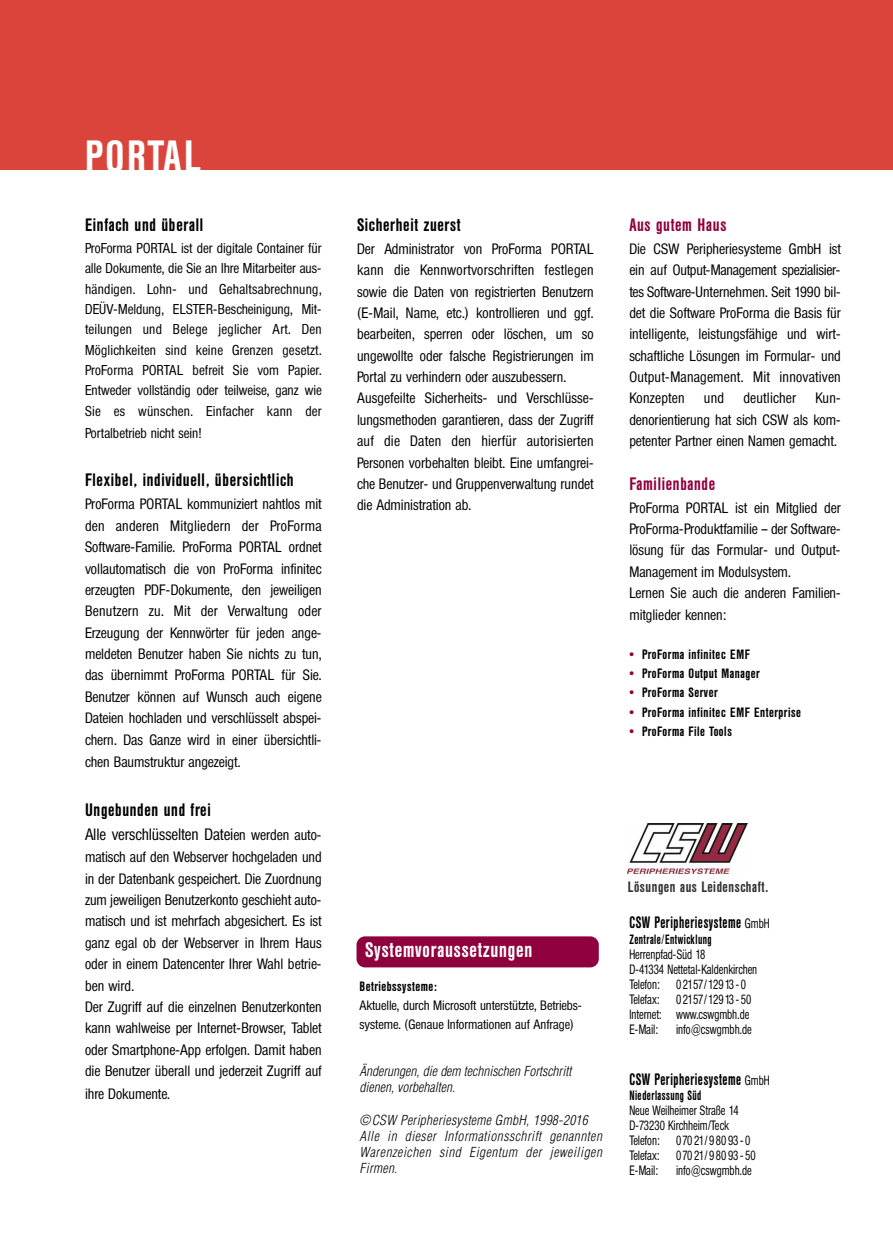
<style>
.page{position:relative;width:893px;height:1259px;background:#fff}
.page>*{position:absolute;margin:0;border:0;box-sizing:border-box;transform-origin:0 0}
.t1{font:500 45px "Helvetica Con BQ";letter-spacing:.06em;color:#fff}
.t2{font:500 21px "Helvetica Con BQ";letter-spacing:.04em;color:#fff}
.t3{font:500 18px "Helvetica Con BQ";letter-spacing:.04em;color:#000}
.t4{font:500 18px "Helvetica Con BQ";letter-spacing:.04em;color:#8f003e}
.t5{font:500 16.5px "Helvetica Con BQ";letter-spacing:.04em;color:#000;scale:.85 1}
.t6{font:300 16.5px "Helvetica Con BQ";color:#000}
.t7{font:300 15px/21.5px "Helvetica Con BQ";color:#000;text-align:justify}
.t8{font:500 15px "Helvetica Con BQ";letter-spacing:.04em;color:#333}
.t9{font:300 15px "Helvetica Con BQ";letter-spacing:.02em;color:#000}
.t10{font:300 14.25px/20.2px "Helvetica Con BQ";color:#000;text-align:justify}
.t11{font:300 13.5px/15px "Helvetica Con BQ";color:#000;scale:.85 1}
.t12{font:500 13.5px "Helvetica Con BQ";letter-spacing:.04em;color:#000}
.t13{font:italic 300 condensed 13.5px/16.2px "Helvetica";letter-spacing:.02em;color:#000}
.t14{font:300 13.5px/19.2px "Helvetica Con BQ";color:#000}
.t15{font:italic 300 condensed 13.5px/16.2px "Helvetica";color:#000}
.t16{font:500 13.5px "Helvetica Con BQ";letter-spacing:.04em;color:#000;scale:.85 1}
.s1{font-size:15px}
.s2{color:#8f003e}
.s3{font-weight:300;font-size:13.5px}
</style>
<div class="page">
<div style="left:0;top:0;width:893px;height:170px;background:#db443b"></div>
<img style="left:628px;top:823px;width:120px;height:50px">
<div style="left:356px;top:936px;width:243px;height:31px;background:#8f003e;border-radius:9px"></div>
<h1 class="t1" style="left:85px;top:133px;width:117px">PORTAL</h1>
<p class="t3" style="left:85px;top:215px;width:120px">Einfach und überall</p>
<p class="t10" style="left:85px;top:238px;width:238px">ProForma PORTAL ist der digitale Container für alle Dokumente, die Sie an Ihre Mitarbeiter aus&shy;händigen. Lohn- und Gehaltsabrechnung, DEÜV-Meldung, ELSTER-Bescheinigung, Mit&shy;teilungen und Belege jeglicher Art. Den Möglichkeiten sind keine Grenzen gesetzt.<br>ProForma PORTAL befreit Sie vom Papier.<br>Entweder vollständig oder teilweise, ganz wie Sie es wünschen. Einfacher kann der</p>
<p class="t10" style="left:85px;top:423px;width:118px">Portalbetrieb nicht sein!</p>
<p class="t3" style="left:85px;top:471px;width:210px">Flexibel, individuell, übersichtlich</p>
<p class="t7" style="left:85px;top:493px;width:238px">ProForma PORTAL kommuniziert nahtlos mit den anderen Mitgliedern der ProForma Software-Familie. ProForma PORTAL ordnet vollautomatisch die von ProForma infinitec erzeugten PDF-Dokumente, den jeweiligen Benutzern zu. Mit der Verwaltung oder Erzeugung der Kennwörter für jeden ange&shy;meldeten Benutzer haben Sie nichts zu tun, das übernimmt ProForma PORTAL für Sie.<br>Benutzer können auf Wunsch auch eigene Dateien hochladen und verschlüsselt abspei&shy;chern. Das Ganze wird in einer übersichtli-</p>
<p class="t7" style="left:85px;top:751px;width:157px">chen Baumstruktur angezeigt.</p>
<p class="t3" style="left:85px;top:800px;width:127px">Ungebunden und frei</p>
<p class="t6" style="left:85px;top:825px;width:238px">Alle verschlüsselten Datei<span class="s1">en werden auto-</span></p>
<p class="t7" style="left:85px;top:846px;width:238px;text-align:left">matisch auf den Webserver hochgeladen und in der Datenbank gespeichert. Die Zuordnung zum jeweiligen Benutzerkonto geschieht auto&shy;matisch und ist mehrfach abgesichert. Es ist ganz egal ob der Webserver in Ihrem Haus oder in einem Datencenter Ihrer Wahl betrie&shy;ben wird.<br>Der Zugriff auf die einzelnen Benutzerkonten kann wahlweise per Internet-Browser, Tablet oder Smartphone-App erfolgen. Damit haben die Benutzer überall und jederzeit Zugriff auf</p>
<p class="t7" style="left:85px;top:1083px;width:87px">ihre Dokumente.</p>
<p class="t3" style="left:357px;top:215px;width:105px">Sicherheit zuerst</p>
<p class="t7" style="left:357px;top:238px;width:238px;text-align:left">Der Administrator von ProForma PORTAL kann die Kennwortvorschriften festlegen sowie die Daten von registrierten Benutzern (E-Mail, Name, etc.) kontrollieren und ggf. bearbeiten, sperren oder löschen, um so ungewollte oder falsche Registrierungen im Portal zu verhindern oder auszubessern.<br>Ausgefeilte Sicherheits- und Verschlüsse&shy;lungsmethoden garantieren, dass der Zugriff auf die Daten den hierfür autorisierten Personen vorbehalten bleibt. Eine umfangrei&shy;che Benutzer- und Gruppenverwaltung rundet die Administration ab.</p>
<p class="t4" style="left:629px;top:215px;width:98px">Aus gutem Haus</p>
<p class="t7" style="left:629px;top:238px;width:213px">Die CSW Peripheriesysteme GmbH ist ein auf Output-Management spezialisier&shy;tes Software-Unternehmen. Seit 1990 bil&shy;det die Software ProForma die Basis für intelligente, leistungsfähige und wirt&shy;schaftliche Lösungen im Formular- und Output-Management. Mit innovativen Konzepten</p>
<p class="t7" style="left:629px;top:387px;width:213px;text-indent:186px">Kun&shy;denorientierung hat sich CSW als kom&shy;petenter Partner einen Namen gemacht.</p>
<p class="t4" style="left:629px;top:474px;width:87px">Familienbande</p>
<p class="t7" style="left:629px;top:496px;width:213px;text-align:left">ProForma PORTAL ist ein Mitglied der ProForma-Produktfamilie – der Software&shy;lösung für das Formular- und Output-Management im Modulsystem.<br>Lernen Sie auch die anderen Familien&shy;mitglieder kennen:</p>
<p class="t12" style="left:629px;top:647px;width:122px"><span class="s2">•</span> ProForma infinitec EMF</p>
<p class="t12" style="left:629px;top:666px;width:132px"><span class="s2">•</span> ProForma Output Manager</p>
<p class="t12" style="left:629px;top:685px;width:90px"><span class="s2">•</span> ProForma Server</p>
<p class="t12" style="left:629px;top:705px;width:173px"><span class="s2">•</span> ProForma infinitec EMF Enterprise</p>
<p class="t12" style="left:629px;top:724px;width:104px"><span class="s2">•</span> ProForma File Tools</p>
<p class="t7" style="left:704px;top:387px;width:22px">und</p>
<p class="t9" style="left:743px;top:390px;width:54px">deutlicher</p>
<h2 class="t2" style="left:365px;top:939px;width:169px">Systemvoraussetzungen</h2>
<p class="t12" style="left:359px;top:979px;width:79px">Betriebssysteme:</p>
<p class="t14" style="left:359px;top:995px;width:224px">Aktuelle, durch Microsoft unterstützte, Betriebs&shy;systeme. (Genaue Informationen auf Anfrage)</p>
<p class="t15" style="left:359px;top:1064px;width:213px">Änderungen, die dem technischen Fortschritt dienen, vorbehalten.</p>
<p class="t13" style="left:359px;top:1113px;width:244px">©CSW Peripheriesysteme GmbH, 1998-2016<br>Alle in dieser Informationsschrift genannten Warenzeichen sind Eigentum der jeweiligen Firmen.</p>
<p class="t8" style="left:628px;top:879px;width:142px">Lösungen aus Leidenschaft.</p>
<p class="t5" style="left:629px;top:913px;width:167px">CSW Peripheriesysteme <span class="s3">GmbH</span></p>
<p class="t16" style="left:629px;top:932px;width:98px">Zentrale/Entwicklung</p>
<p class="t11" style="left:629px;top:947px;width:152px">Herrenpfad-Süd 18<br>D-41334 Nettetal-Kaldenkirchen<br>Telefon: 0 2157/12913 - 0<br>Telefax: 0 2157/12913 - 50<br>Internet: www.cswgmbh.de<br>E-Mail:</p>
<p class="t11" style="left:676px;top:1022px;width:90px">info@cswgmbh.de</p>
<p class="t5" style="left:629px;top:1070px;width:167px">CSW Peripheriesysteme <span class="s3">GmbH</span></p>
<p class="t16" style="left:629px;top:1087px;width:86px">Niederlassung Süd</p>
<p class="t11" style="left:629px;top:1102px;width:150px">Neue Weilheimer Straße 14<br>D-73230 Kirchheim/Teck<br>Telefon: 070 21/ 9 80 93 - 0<br>Telefax: 070 21/ 9 80 93 - 50<br>E-Mail:</p>
<p class="t11" style="left:676px;top:1162px;width:90px">info@cswgmbh.de</p>
</div>
